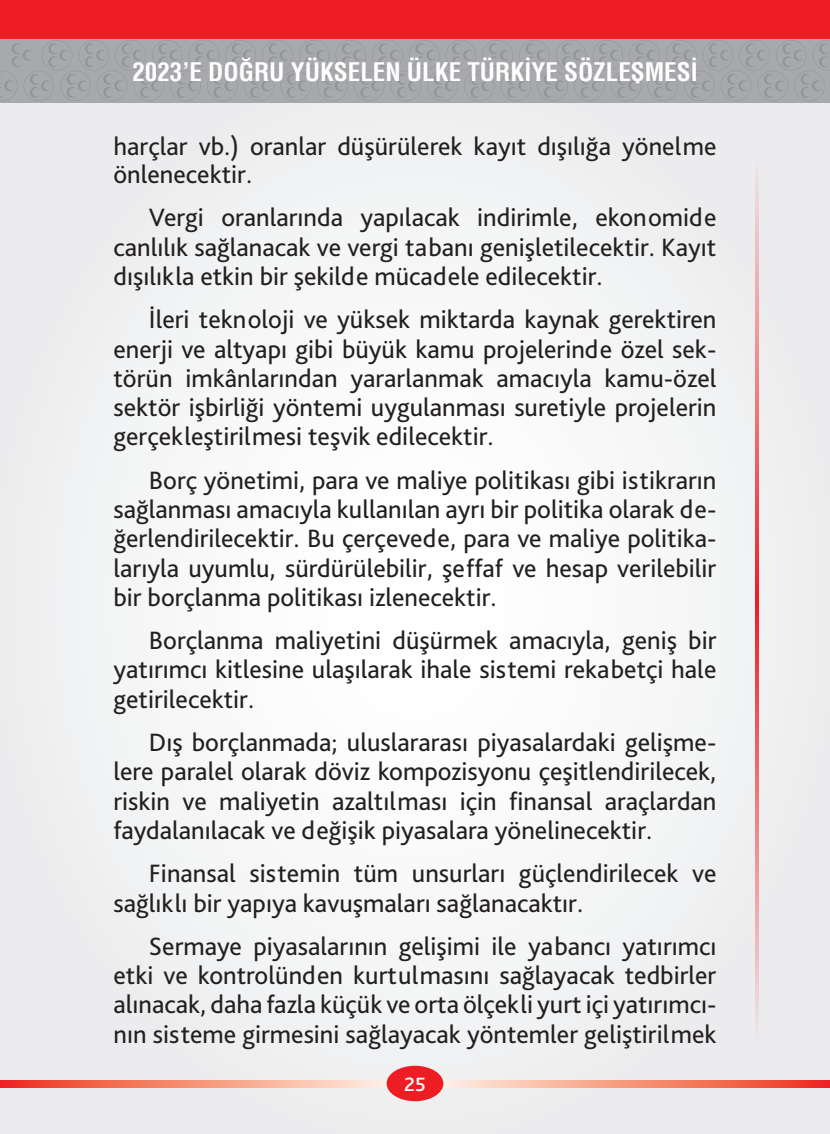
<style>
.page{position:relative;width:830px;height:1134px;background:#fff}
.page>*{position:absolute;margin:0;border:0;box-sizing:border-box;transform-origin:0 0}
.t1{font:26.25px/29.2px "Bliss Pro";color:#231f20;text-align:justify}
.t2{font:700 25px "MHP Condensed";color:#fff}
.t3{font:25px "Bliss Pro";color:#fff}
</style>
<div class="page">
<div style="left:0;top:74px;width:829px;height:1060px;background:#f2f3f4"></div>
<div style="left:0;top:0;width:829px;height:39px;background:#ee1d23"></div>
<div style="left:0;top:39px;width:829px;height:63px;background:#a8a9ad"></div>
<svg style="left:0;top:40px;width:829px;height:61px"></svg>
<svg style="left:0;top:1081px;width:829px;height:7px;background:#f5907a"></svg>
<div style="left:386px;top:1066px;width:57px;height:35px;background:#ee1d23;border-radius:50%"></div>
<svg style="left:755px;top:162px;width:4px;height:879px;background:#ed8386"></svg>
<p class="t2" style="left:132px;top:56px;width:566px">2023’E DOĞRU YÜKSELEN ÜLKE TÜRKİYE SÖZLEŞMESİ</p>
<p class="t1" style="left:113px;top:132px;width:604px;line-height:28px">harçlar vb.) oranlar düşürülerek kayıt dışılığa yönelme önlenecektir.</p>
<p class="t1" style="left:113px;top:202px;width:604px;text-indent:35px">Vergi oranlarında yapılacak indirimle, ekonomide canlılık sağlanacak ve vergi tabanı genişletilecektir. Kayıt dışılıkla etkin bir şekilde mücadele edilecektir.</p>
<p class="t1" style="left:113px;top:304px;width:604px;text-indent:35px">İleri teknoloji ve yüksek miktarda kaynak gerektiren enerji ve altyapı gibi büyük kamu projelerinde özel sek&shy;törün imkânlarından yararlanmak amacıyla kamu-özel sektör işbirliği yöntemi uygulanması suretiyle projelerin gerçekleştirilmesi teşvik edilecektir.</p>
<p class="t1" style="left:113px;top:465px;width:604px;text-indent:35px">Borç yönetimi, para ve maliye politikası gibi istikrarın sağlanması amacıyla kullanılan ayrı bir politika olarak de&shy;ğerlendirilecektir. Bu çerçevede, para ve maliye politika&shy;larıyla uyumlu, sürdürülebilir, şeffaf ve hesap verilebilir bir borçlanma politikası izlenecektir.</p>
<p class="t1" style="left:113px;top:625px;width:604px;text-indent:35px">Borçlanma maliyetini düşürmek amacıyla, geniş bir yatırımcı kitlesine ulaşılarak ihale sistemi rekabetçi hale getirilecektir.</p>
<p class="t1" style="left:113px;top:727px;width:604px;text-indent:35px">Dış borçlanmada; uluslararası piyasalardaki gelişme&shy;lere paralel olarak döviz kompozisyonu çeşitlendirilecek, riskin ve maliyetin azaltılması için finansal araçlardan faydalanılacak ve değişik piyasalara yönelinecektir.</p>
<p class="t1" style="left:113px;top:858px;width:604px;text-indent:35px">Finansal sistemin tüm unsurları güçlendirilecek ve sağlıklı bir yapıya kavuşmaları sağlanacaktır.</p>
<p class="t1" style="left:113px;top:931px;width:604px;text-indent:35px">Sermaye piyasalarının gelişimi ile yabancı yatırımcı etki ve kontrolünden kurtulmasını sağlayacak tedbirler alınacak, daha fazla küçük ve orta ölçekli yurt içi yatırımcı&shy;nın sisteme girmesini sağlayacak yöntemler geliştirilmek</p>
<p class="t3" style="left:404px;top:1067px;width:23px">25</p>
</div>
